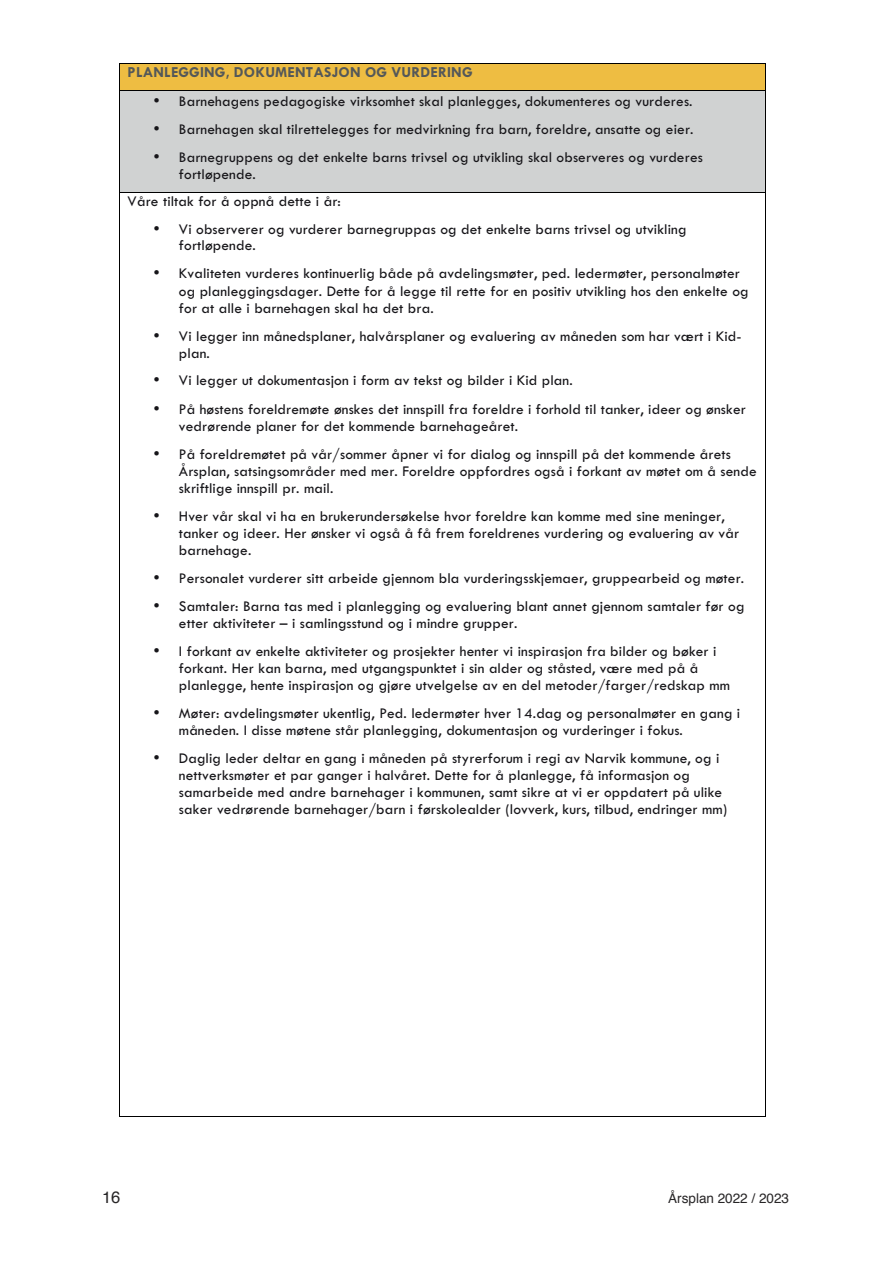
<style>
.page{position:relative;width:893px;height:1263px;background:#fff}
.page>*{position:absolute;margin:0;border:0;box-sizing:border-box;transform-origin:0 0}
.t1{font:16.5px "Helvetica";color:#272526}
.t2{font:15.45px/17.1px "Tw Cen";letter-spacing:.01em;color:#161519}
.t3{font:700 15.45px "Tw Cen";letter-spacing:.01em;color:#545859}
.t4{font:13.5px "Helvetica";color:#272526}
</style>
<div class="page">
<div style="left:120px;top:64px;width:645px;height:26px;background:#eebd42"></div>
<hr style="left:119px;top:64px;width:646px;height:1px;background:#000">
<svg style="left:119px;top:65px;width:1px;height:25px"></svg>
<svg style="left:765px;top:64px;width:1px;height:26px"></svg>
<div style="left:120px;top:91px;width:645px;height:101px;background:#d0d2d2"></div>
<hr style="left:119px;top:90px;width:646px;height:1px;background:#000">
<hr style="left:119px;top:91px;width:1px;height:101px;background:#000">
<hr style="left:765px;top:91px;width:1px;height:101px;background:#000">
<hr style="left:119px;top:192px;width:646px;height:1px;background:#000">
<hr style="left:119px;top:193px;width:1px;height:923px;background:#000">
<hr style="left:119px;top:1116px;width:646px;height:1px;background:#000">
<hr style="left:765px;top:193px;width:1px;height:923px;background:#000">
<p class="t3" style="left:128px;top:63px;width:346px">PLANLEGGING, DOKUMENTASJON OG VURDERING</p>
<p class="t2" style="left:153px;top:93px;width:541px">• Barnehagens pedagogiske virksomhet skal planlegges, dokumenteres og vurderes.</p>
<p class="t2" style="left:153px;top:121px;width:542px">• Barnehagen skal tilrettelegges for medvirkning fra barn, foreldre, ansatte og eier.</p>
<p class="t2" style="left:179px;top:149px;width:525px;text-indent:-26px">• Barnegruppens og det enkelte barns trivsel og utvikling skal observeres og vurderes fortløpende.</p>
<p class="t2" style="left:128px;top:192px;width:215px">Våre tiltak for å oppnå dette i år:</p>
<p class="t2" style="left:179px;top:220px;width:509px;text-indent:-26px">• Vi observerer og vurderer barnegruppas og det enkelte barns trivsel og utvikling fortløpende.</p>
<p class="t2" style="left:179px;top:265px;width:571px;text-indent:-26px">• Kvaliteten vurderes kontinuerlig både på avdelingsmøter, ped. ledermøter, personalmøter og planleggingsdager. Dette for å legge til rette for en positiv utvikling hos den enkelte og for at alle i barnehagen skal ha det bra.</p>
<p class="t2" style="left:179px;top:327px;width:564px;text-indent:-26px">• Vi legger inn månedsplaner, halvårsplaner og evaluering av måneden som har vært i Kid&shy;plan.</p>
<p class="t2" style="left:153px;top:372px;width:421px">• Vi legger ut dokumentasjon i form av tekst og bilder i Kid plan.</p>
<p class="t2" style="left:179px;top:400px;width:568px;text-indent:-26px">• På høstens foreldremøte ønskes det innspill fra foreldre i forhold til tanker, ideer og ønsker vedrørende planer for det kommende barnehageåret.</p>
<p class="t2" style="left:179px;top:445px;width:579px;text-indent:-26px">• På foreldremøtet på vår/sommer åpner vi for dialog og innspill på det kommende årets<br>Årsplan, satsingsområder med mer. Foreldre oppfordres også i forkant av møtet om å sende skriftlige innspill pr. mail.</p>
<p class="t2" style="left:179px;top:507px;width:562px;text-indent:-26px">• Hver vår skal vi ha en brukerundersøkelse hvor foreldre kan komme med sine meninger, tanker og ideer. Her ønsker vi også å få frem foreldrenes vurdering og evaluering av vår barnehage.</p>
<p class="t2" style="left:153px;top:569px;width:592px">• Personalet vurderer sitt arbeide gjennom bla vurderingsskjemaer, gruppearbeid og møter.</p>
<p class="t2" style="left:179px;top:597px;width:567px;text-indent:-26px">• Samtaler: Barna tas med i planlegging og evaluering blant annet gjennom samtaler før og etter aktiviteter – i samlingsstund og i mindre grupper.</p>
<p class="t2" style="left:179px;top:642px;width:553px;text-indent:-26px">• I forkant av enkelte aktiviteter og prosjekter henter vi inspirasjon fra bilder og bøker i forkant. Her kan barna, med utgangspunktet i sin alder og ståsted, være med på å planlegge, hente inspirasjon og gjøre utvelgelse av en del metoder/farger/redskap mm</p>
<p class="t2" style="left:179px;top:704px;width:563px;text-indent:-26px">• Møter: avdelingsmøter ukentlig, Ped. ledermøter hver 14.dag og personalmøter en gang i måneden. I disse møtene står planlegging, dokumentasjon og vurderinger i fokus.</p>
<p class="t2" style="left:179px;top:750px;width:550px;text-indent:-26px">• Daglig leder deltar en gang i måneden på styrerforum i regi av Narvik kommune, og i nettverksmøter et par ganger i halvåret. Dette for å planlegge, få informasjon og samarbeide med andre barnehager i kommunen, samt sikre at vi er oppdatert på ulike saker vedrørende barnehager/barn i førskolealder (lovverk, kurs, tilbud, endringer mm)</p>
<p class="t1" style="left:102px;top:1190px;width:20px">16</p>
<p class="t4" style="left:668px;top:1193px;width:122px">Årsplan 2022 / 2023</p>
</div>
